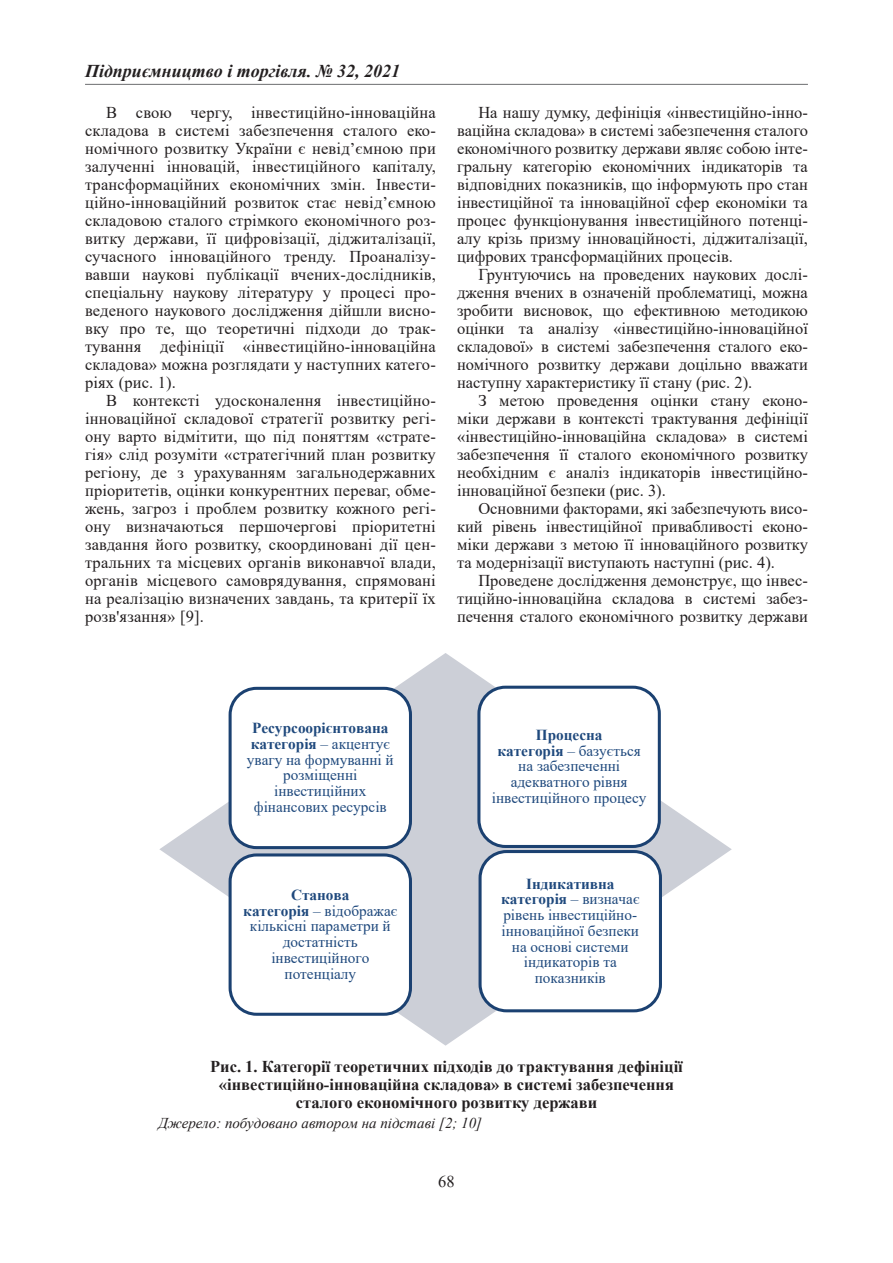
<style>
.page{position:relative;width:893px;height:1263px;background:#fff}
.page>*{position:absolute;margin:0;border:0;box-sizing:border-box;transform-origin:0 0}
.t1{font:italic 700 18px "Times New Roman";color:#231f20}
.Текст_основной_G{font:16.5px/18px "Times New Roman";color:#231f20;text-align:justify}
.Рисунок_N{font:700 16.5px/18px "Times New Roman";color:#231f20;text-align:center}
.t2{font:15.3px/15.8px "Times New Roman";color:#1f497d;text-align:center}
.Джерело{font:italic 15px "Times New Roman";color:#231f20}
.s1{font-weight:700}
</style>
<div class="page">
<hr style="left:85px;top:84px;width:723px;height:1px;background:#6c6d70">
<svg style="left:159px;top:653px;width:573px;height:393px"></svg>
<div style="left:229px;top:687px;width:183px;height:162px;background:#fff;border:3px solid #1b4171;border-radius:27px"></div>
<div style="left:477px;top:686px;width:184px;height:162px;background:#fff;border:3px solid #1b4171;border-radius:27px"></div>
<div style="left:229px;top:853px;width:183px;height:163px;background:#fff;border:3px solid #1b4171;border-radius:27px"></div>
<div style="left:479px;top:850px;width:183px;height:162px;background:#fff;border:3px solid #1b4171;border-radius:27px"></div>
<p class="t1" style="left:85px;top:59px;width:316px">Підприємництво і торгівля. № 32, 2021</p>
<p class="Текст_основной_G" style="left:85px;top:103px;width:352px;text-indent:21px">В свою чергу, інвестиційно-інноваційна складова в системі забезпечення сталого еко&shy;номічного розвитку України є невід’ємною при залученні інновацій, інвестиційного капіталу, трансформаційних економічних змін. Інвести&shy;ційно-інноваційний розвиток стає невід’ємною складовою сталого стрімкого економічного роз&shy;витку держави, її цифровізації, діджиталізації, сучасного інноваційного тренду. Проаналізу&shy;вавши наукові публікації вчених-дослідників, спеціальну наукову літературу у процесі про&shy;веденого наукового дослідження дійшли висно&shy;вку про те, що теоретичні підходи до трак&shy;тування дефініції «інвестиційно-інноваційна складова» можна розглядати у наступних катего&shy;ріях (рис. 1).</p>
<p class="Текст_основной_G" style="left:85px;top:391px;width:352px;text-indent:21px">В контексті удосконалення інвестиційно&shy;інноваційної складової стратегії розвитку регі&shy;ону варто відмітити, що під поняттям «страте&shy;гія» слід розуміти «стратегічний план розвитку регіону, де з урахуванням загальнодержавних пріоритетів, оцінки конкурентних переваг, обме&shy;жень, загроз і проблем розвитку кожного регі&shy;ону визначаються першочергові пріоритетні завдання його розвитку, скоординовані дії цен&shy;тральних та місцевих органів виконавчої влади, органів місцевого самоврядування, спрямовані на реалізацію визначених завдань, та критерії їх розв'язання» [9].</p>
<p class="Текст_основной_G" style="left:457px;top:103px;width:352px;text-indent:21px">На нашу думку, дефініція «інвестиційно-інно&shy;ваційна складова» в системі забезпечення сталого економічного розвитку держави являє собою інте&shy;гральну категорію економічних індикаторів та відповідних показників, що інформують про стан інвестиційної та інноваційної сфер економіки та процес функціонування інвестиційного потенці&shy;алу крізь призму інноваційності, діджиталізації, цифрових трансформаційних процесів.</p>
<p class="Текст_основной_G" style="left:457px;top:265px;width:352px;text-indent:21px">Грунтуючись на проведених наукових дослі&shy;дження вчених в означеній проблематиці, можна зробити висновок, що ефективною методикою оцінки та аналізу «інвестиційно-інноваційної складової» в системі забезпечення сталого еко&shy;номічного розвитку держави доцільно вважати наступну характеристику її стану (рис. 2).</p>
<p class="Текст_основной_G" style="left:457px;top:391px;width:352px;text-indent:21px">З метою проведення оцінки стану еконо&shy;міки держави в контексті трактування дефініції «інвестиційно-інноваційна складова» в системі забезпечення її сталого економічного розвитку необхідним є аналіз індикаторів інвестиційно&shy;інноваційної безпеки (рис. 3).</p>
<p class="Текст_основной_G" style="left:457px;top:499px;width:352px;text-indent:21px">Основними факторами, які забезпечують висо&shy;кий рівень інвестиційної привабливості еконо&shy;міки держави з метою її інноваційного розвитку та модернізації виступають наступні (рис. 4).</p>
<p class="Текст_основной_G" style="left:457px;top:571px;width:352px;text-indent:21px">Проведене дослідження демонструє, що інвес&shy;тиційно-інноваційна складова в системі забез&shy;печення сталого економічного розвитку держави</p>
<p class="t2" style="left:247px;top:720px;width:148px"><span class="s1">Ресурсоорієнтована категорія</span> – акцентує увагу на формуванні й розміщенні інвестиційних фінансових ресурсів</p>
<p class="t2" style="left:492px;top:726px;width:156px"><span class="s1">Процесна<br>категорія</span> – базується на забезпеченні адекватного рівня інвестиційного процесу</p>
<p class="t2" style="left:243px;top:886px;width:156px"><span class="s1">Станова<br>категорія</span> – відображає кількісні параметри й достатність інвестиційного потенціалу</p>
<p class="t2" style="left:501px;top:875px;width:140px"><span class="s1">Індикативна категорія</span> – визначає рівень інвестиційно&shy;інноваційної безпеки на основі системи індикаторів та показників</p>
<p class="Рисунок_N" style="left:210px;top:1057px;width:474px">Рис. 1. Категорії теоретичних підходів до трактування дефініції «інвестиційно-інноваційна складова» в системі забезпечення</p>
<p class="Рисунок_N" style="left:296px;top:1093px;width:303px">сталого економічного розвитку держави</p>
<p class="Джерело" style="left:158px;top:1112px;width:325px">Джерело: побудовано автором на підставі [2; 10]</p>
<p class="Текст_основной_G" style="left:438px;top:1172px;width:18px">68</p>
</div>
